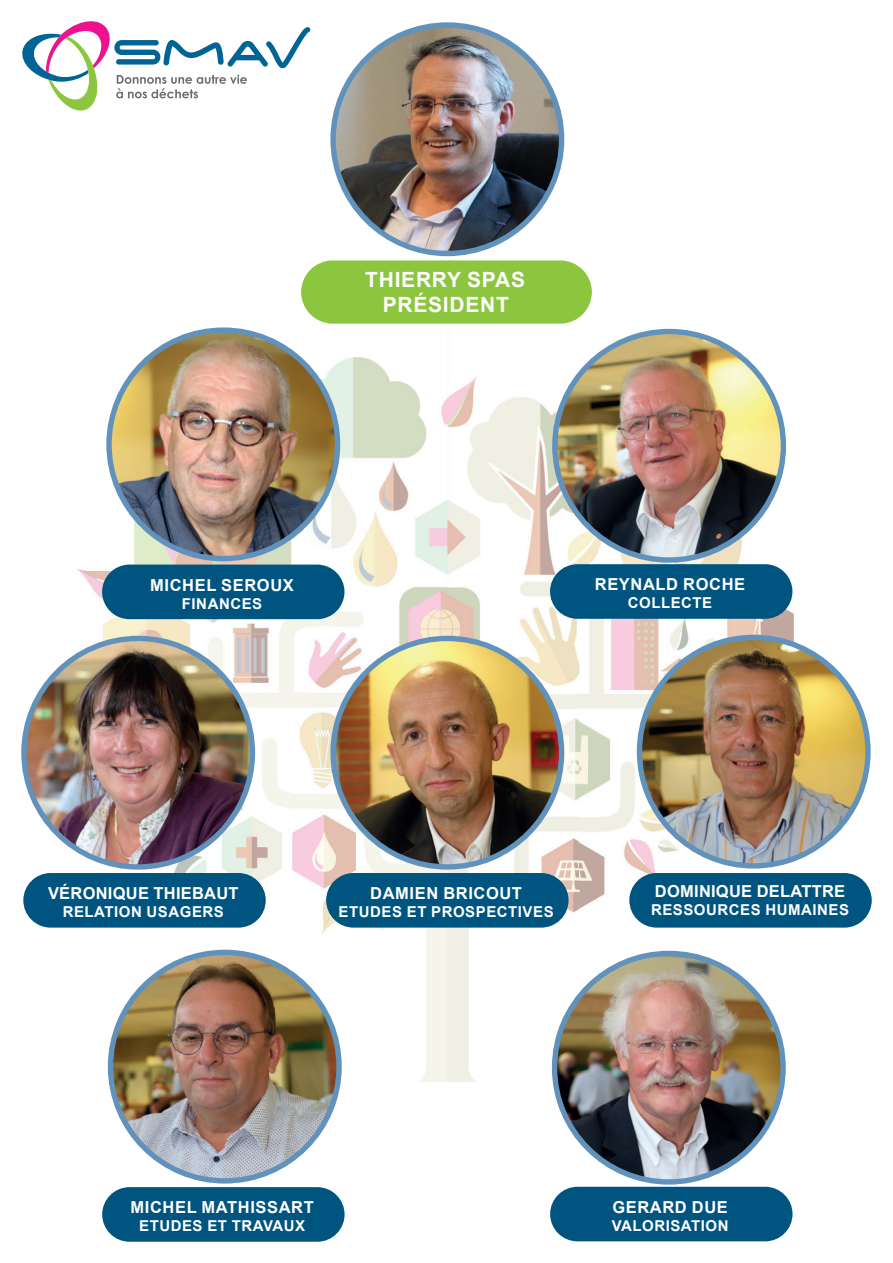
<style>
.page{position:relative;width:893px;height:1263px;background:#fff}
.page>*{position:absolute;margin:0;border:0;box-sizing:border-box;transform-origin:0 0}
.t1{font:700 21px/25.2px "Arial";letter-spacing:.035em;color:#fff;text-align:center}
.t2{font:700 16.5px "Arial";letter-spacing:.035em;color:#fff}
.t3{font:700 16.5px "Arial";letter-spacing:.015em;color:#fff}
.t4{font:700 15px "Arial";letter-spacing:.035em;color:#fff}
</style>
<div class="page">
<svg style="left:22px;top:21px;width:288px;height:90px"></svg>
<img style="left:21px;top:182px;width:556px;height:899px">
<img style="left:577px;top:328px;width:295px;height:752px">
<svg style="left:301px;top:260px;width:291px;height:64px;background:#92c949"></svg>
<div style="left:102px;top:565px;width:242px;height:54px;background:#005480;border-radius:27px"></div>
<div style="left:23px;top:873px;width:243px;height:54px;background:#005480;border-radius:27px"></div>
<div style="left:550px;top:564px;width:242px;height:55px;background:#005480;border-radius:27px"></div>
<div style="left:629px;top:873px;width:243px;height:54px;background:#005480;border-radius:27px"></div>
<div style="left:326px;top:873px;width:243px;height:54px;background:#005480;border-radius:27px"></div>
<img style="left:24px;top:638px;width:228px;height:229px;border-radius:114px">
<div style="left:21px;top:636px;width:234px;height:234px;border:5px solid #6092bb;border-radius:50%"></div>
<div style="left:102px;top:1187px;width:243px;height:55px;background:#005480;border-radius:27px"></div>
<div style="left:550px;top:1187px;width:242px;height:54px;background:#005480;border-radius:27px"></div>
<img style="left:333px;top:25px;width:229px;height:228px;border-radius:114px">
<div style="left:330px;top:22px;width:234px;height:234px;border:5px solid #6092bb;border-radius:50%"></div>
<img style="left:109px;top:330px;width:229px;height:229px;border-radius:114px">
<div style="left:106px;top:327px;width:234px;height:234px;border:5px solid #6092bb;border-radius:50%"></div>
<img style="left:555px;top:331px;width:228px;height:229px;border-radius:114px">
<div style="left:552px;top:329px;width:234px;height:234px;border:5px solid #6092bb;border-radius:50%"></div>
<img style="left:333px;top:638px;width:229px;height:229px;border-radius:114px">
<div style="left:330px;top:636px;width:234px;height:234px;border:5px solid #6092bb;border-radius:50%"></div>
<img style="left:639px;top:637px;width:229px;height:229px;border-radius:114px">
<div style="left:637px;top:635px;width:234px;height:233px;border:5px solid #6092bb;border-radius:50%"></div>
<img style="left:555px;top:953px;width:228px;height:229px;border-radius:114px">
<div style="left:552px;top:951px;width:234px;height:233px;border:5px solid #6092bb;border-radius:50%"></div>
<img style="left:111px;top:952px;width:228px;height:229px;border-radius:114px">
<div style="left:108px;top:950px;width:234px;height:233px;border:5px solid #6092bb;border-radius:50%"></div>
<h1 class="t1" style="left:365px;top:267px;width:161px">THIERRY SPAS<br>PRÉSIDENT</h1>
<p class="t2" style="left:150px;top:573px;width:145px">MICHEL SEROUX</p>
<p class="t4" style="left:182px;top:593px;width:82px">FINANCES</p>
<p class="t2" style="left:595px;top:573px;width:152px">REYNALD ROCHE</p>
<p class="t4" style="left:628px;top:592px;width:86px">COLLECTE</p>
<p class="t3" style="left:48px;top:881px;width:192px">VÉRONIQUE THIEBAUT</p>
<p class="t4" style="left:63px;top:901px;width:163px">RELATION USAGERS</p>
<p class="t2" style="left:370px;top:881px;width:153px">DAMIEN BRICOUT</p>
<p class="t4" style="left:339px;top:901px;width:217px">ETUDES ET PROSPECTIVES</p>
<p class="t3" style="left:655px;top:880px;width:192px">DOMINIQUE DELATTRE</p>
<p class="t4" style="left:651px;top:899px;width:200px">RESSOURCES HUMAINES</p>
<p class="t2" style="left:131px;top:1196px;width:185px">MICHEL MATHISSART</p>
<p class="t4" style="left:139px;top:1215px;width:167px">ETUDES ET TRAVAUX</p>
<p class="t2" style="left:612px;top:1195px;width:117px">GERARD DUE</p>
<p class="t4" style="left:612px;top:1215px;width:118px">VALORISATION</p>
</div>
